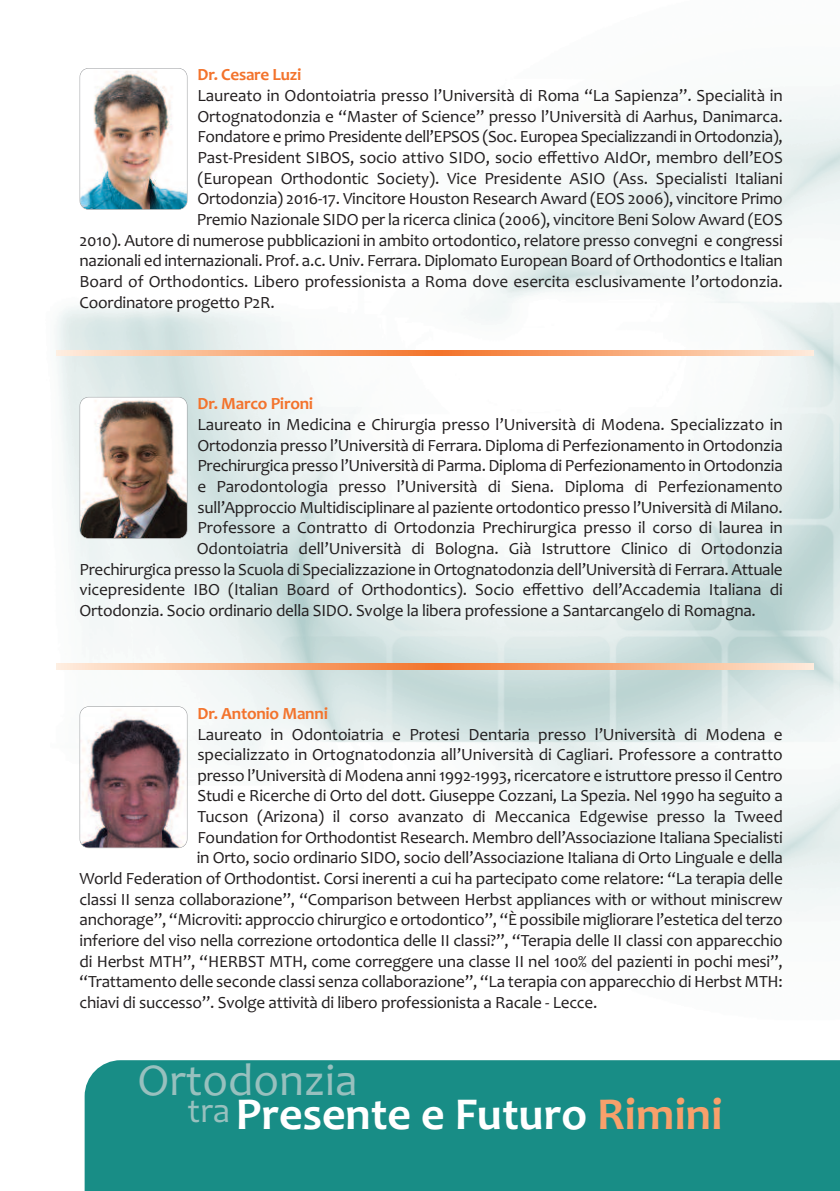
<style>
.page{position:relative;width:840px;height:1191px;background:#fff}
.page>*{position:absolute;margin:0;border:0;box-sizing:border-box;transform-origin:0 0}
.t1{font:700 46px/34.2px "Candara";color:#fff}
.t2{font:17.2px "Candara";letter-spacing:-.015em;color:#231f20}
.t3{font:700 17.2px "Candara";letter-spacing:-.015em;color:#f3732c}
.s1{font-weight:400;color:#98c0be}
.s2{color:#f8a06b}
</style>
<div class="page">
<img style="left:56px;top:68px;width:783px;height:1106px">
<img style="left:80px;top:68px;width:107px;height:141px;border-radius:9px">
<div style="left:80px;top:68px;width:107px;height:142px;border:1px solid #939598;border-radius:9px"></div>
<img style="left:80px;top:707px;width:107px;height:140px;border-radius:9px">
<div style="left:80px;top:706px;width:107px;height:142px;border:1px solid #939598;border-radius:9px"></div>
<img style="left:80px;top:397px;width:107px;height:141px;border-radius:9px">
<div style="left:80px;top:397px;width:107px;height:141px;border:1px solid #939598;border-radius:9px"></div>
<svg style="left:57px;top:350px;width:756px;height:6px;background:#f8ad7f"></svg>
<svg style="left:57px;top:663px;width:756px;height:6px;background:#f8ad7f"></svg>
<div style="left:85px;top:1060px;width:754px;height:131px;background:#188d86"></div>
<p class="t3" style="left:197px;top:64px;width:105px">Dr. Cesare Luzi</p>
<p class="t2" style="left:197px;top:85px;width:586px">Laureato in Odontoiatria presso l’Università di Roma “La Sapienza”. Specialità in</p>
<p class="t2" style="left:197px;top:106px;width:586px">Ortognatodonzia e “Master of Science” presso l’Università di Aarhus, Danimarca.</p>
<p class="t2" style="left:197px;top:126px;width:586px">Fondatore e primo Presidente dell’EPSOS (Soc. Europea Specializzandi in Ortodonzia),</p>
<p class="t2" style="left:197px;top:147px;width:586px">Past-President SIBOS, socio attivo SIDO, socio effettivo AIdOr, membro dell’EOS</p>
<p class="t2" style="left:197px;top:168px;width:586px">(European Orthodontic Society). Vice Presidente ASIO (Ass. Specialisti Italiani</p>
<p class="t2" style="left:197px;top:188px;width:586px">Ortodonzia) 2016-17. Vincitore Houston Research Award (EOS 2006), vincitore Primo</p>
<p class="t2" style="left:197px;top:209px;width:587px">Premio Nazionale SIDO per la ricerca clinica (2006), vincitore Beni Solow Award (EOS</p>
<p class="t2" style="left:80px;top:230px;width:704px">2010). Autore di numerose pubblicazioni in ambito ortodontico, relatore presso convegni e congressi</p>
<p class="t2" style="left:80px;top:250px;width:704px">nazionali ed internazionali. Prof. a.c. Univ. Ferrara. Diplomato European Board of Orthodontics e Italian</p>
<p class="t2" style="left:80px;top:271px;width:704px">Board of Orthodontics. Libero professionista a Roma dove esercita esclusivamente l’ortodonzia.</p>
<p class="t2" style="left:80px;top:291px;width:196px">Coordinatore progetto P2R.</p>
<p class="t3" style="left:197px;top:393px;width:117px">Dr. Marco Pironi</p>
<p class="t2" style="left:197px;top:414px;width:586px">Laureato in Medicina e Chirurgia presso l’Università di Modena. Specializzato in</p>
<p class="t2" style="left:197px;top:434px;width:586px">Ortodonzia presso l’Università di Ferrara. Diploma di Perfezionamento in Ortodonzia</p>
<p class="t2" style="left:197px;top:455px;width:586px">Prechirurgica presso l’Università di Parma. Diploma di Perfezionamento in Ortodonzia</p>
<p class="t2" style="left:197px;top:476px;width:586px">e Parodontologia presso l’Università di Siena. Diploma di Perfezionamento</p>
<p class="t2" style="left:197px;top:496px;width:586px">sull’Approccio Multidisciplinare al paziente ortodontico presso l’Università di Milano.</p>
<p class="t2" style="left:197px;top:517px;width:586px">Professore a Contratto di Ortodonzia Prechirurgica presso il corso di laurea in</p>
<p class="t2" style="left:197px;top:538px;width:587px">Odontoiatria dell’Università di Bologna. Già Istruttore Clinico di Ortodonzia</p>
<p class="t2" style="left:80px;top:558px;width:704px">Prechirurgica presso la Scuola di Specializzazione in Ortognatodonzia dell’Università di Ferrara. Attuale</p>
<p class="t2" style="left:80px;top:579px;width:704px">vicepresidente IBO (Italian Board of Orthodontics). Socio effettivo dell’Accademia Italiana di</p>
<p class="t2" style="left:80px;top:600px;width:677px">Ortodonzia. Socio ordinario della SIDO. Svolge la libera professione a Santarcangelo di Romagna.</p>
<p class="t3" style="left:197px;top:703px;width:132px">Dr. Antonio Manni</p>
<p class="t2" style="left:197px;top:723px;width:586px">Laureato in Odontoiatria e Protesi Dentaria presso l’Università di Modena e</p>
<p class="t2" style="left:197px;top:744px;width:586px">specializzato in Ortognatodonzia all’Università di Cagliari. Professore a contratto</p>
<p class="t2" style="left:197px;top:765px;width:586px">presso l’Università di Modena anni 1992-1993, ricercatore e istruttore presso il Centro</p>
<p class="t2" style="left:197px;top:785px;width:586px">Studi e Ricerche di Orto del dott. Giuseppe Cozzani, La Spezia. Nel 1990 ha seguito a</p>
<p class="t2" style="left:197px;top:806px;width:586px">Tucson (Arizona) il corso avanzato di Meccanica Edgewise presso la Tweed</p>
<p class="t2" style="left:197px;top:826px;width:586px">Foundation for Orthodontist Research. Membro dell’Associazione Italiana Specialisti</p>
<p class="t2" style="left:197px;top:847px;width:587px">in Orto, socio ordinario SIDO, socio dell’Associazione Italiana di Orto Linguale e della</p>
<p class="t2" style="left:80px;top:868px;width:704px">World Federation of Orthodontist. Corsi inerenti a cui ha partecipato come relatore: “La terapia delle</p>
<p class="t2" style="left:80px;top:888px;width:704px">classi II senza collaborazione”, “Comparison between Herbst appliances with or without miniscrew</p>
<p class="t2" style="left:80px;top:909px;width:704px">anchorage”, “Microviti: approccio chirurgico e ortodontico”, “È possibile migliorare l’estetica del terzo</p>
<p class="t2" style="left:80px;top:930px;width:704px">inferiore del viso nella correzione ortodontica delle II classi?”, “Terapia delle II classi con apparecchio</p>
<p class="t2" style="left:80px;top:950px;width:704px">di Herbst MTH”, “HERBST MTH, come correggere una classe II nel 100% del pazienti in pochi mesi”,</p>
<p class="t2" style="left:80px;top:971px;width:704px">“Trattamento delle seconde classi senza collaborazione”, “La terapia con apparecchio di Herbst MTH:</p>
<p class="t2" style="left:80px;top:992px;width:519px">chiavi di successo”. Svolge attività di libero professionista a Racale - Lecce.</p>
<h1 class="t1" style="left:187px;top:1062px;width:536px;text-indent:-50px"><span class="s1">Ortodonzia<br></span><sup>tra</sup>Presente e Futuro <span class="s2">Rimini</span></h1>
</div>
